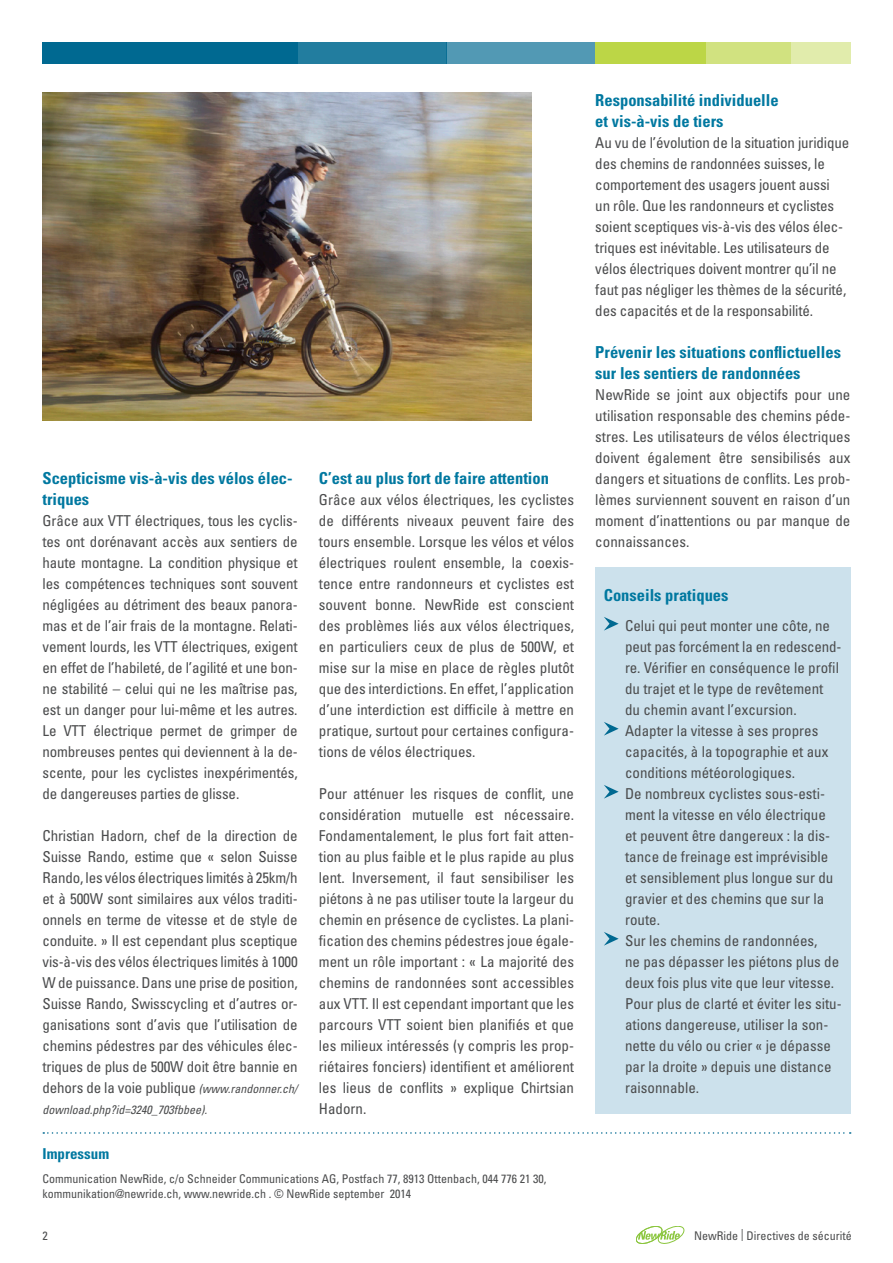
<style>
.page{position:relative;width:893px;height:1263px;background:#fff}
.page>*{position:absolute;margin:0;border:0;box-sizing:border-box;transform-origin:0 0}
.Zwischentitel{font:700 condensed 16.5px/21px "Univers LT Std";color:#0078a0}
.Copy{font:condensed 15px/21px "Univers LT Std";color:#4b4c4d;text-align:justify}
.Copy_Einzug{font:condensed 15px/21px "Univers LT Std";color:#4b4c4d}
.Zwischentitel-2{font:condensed 15px/21px "Univers LT Std";letter-spacing:-.01em;color:#4b4c4d}
.Copy-2{font:700 condensed 15px "Univers LT Std";color:#0078a0}
.Copy-3{font:condensed 12px "Univers LT Std";color:#4b4c4d}
.Copy-4{font:italic condensed 12px "Univers LT Std";color:#4b4c4d}
.s1{font-style:italic;font-size:12px}
</style>
<div class="page">
<svg style="left:636px;top:1226px;width:48px;height:17px"></svg>
<div style="left:595px;top:568px;width:255px;height:546px;background:#cce1ec"></div>
<div style="left:791px;top:43px;width:59px;height:21px;background:#e1ecac"></div>
<div style="left:43px;top:43px;width:255px;height:21px;background:#006991"></div>
<div style="left:298px;top:43px;width:148px;height:21px;background:#227d9f"></div>
<div style="left:446px;top:43px;width:149px;height:21px;background:#5299b4"></div>
<div style="left:595px;top:43px;width:111px;height:21px;background:#bcd646"></div>
<div style="left:706px;top:43px;width:85px;height:21px;background:#d1e280"></div>
<svg style="left:43px;top:1132px;width:808px;height:2px"></svg>
<svg style="left:604px;top:617px;width:15px;height:14px"></svg>
<svg style="left:604px;top:722px;width:15px;height:14px"></svg>
<svg style="left:604px;top:785px;width:15px;height:14px"></svg>
<svg style="left:604px;top:932px;width:15px;height:14px"></svg>
<img style="left:43px;top:92px;width:488px;height:329px">
<p class="Zwischentitel" style="left:43px;top:467px;width:252px">Scepticisme vis-à-vis des vélos élec&shy;triques</p>
<p class="Copy" style="left:43px;top:509px;width:257px">Grâce aux VTT électriques, tous les cyclis&shy;tes ont dorénavant accès aux sentiers de haute montagne. La condition physique et les compétences techniques sont souvent négligées au détriment des beaux panora&shy;mas et de l’air frais de la montagne. Relati&shy;vement lourds, les VTT électriques, exigent en effet de l’habileté, de l’agilité et une bon&shy;ne stabilité – celui qui ne les maîtrise pas, est un danger pour lui-même et les autres.<br>Le VTT électrique permet de grimper de nombreuses pentes qui deviennent à la de&shy;scente, pour les cyclistes inexpérimentés, de dangereuses parties de glisse.</p>
<p class="Copy" style="left:43px;top:824px;width:257px">Christian Hadorn, chef de la direction de Suisse Rando, estime que « selon Suisse Rando, les vélos électriques limités à 25km/h et à 500W sont similaires aux vélos traditi&shy;onnels en terme de vitesse et de style de conduite. » Il est cependant plus sceptique vis-à-vis des vélos électriques limités à 1000<br>W de puissance. Dans une prise de position, Suisse Rando, Swisscycling et d’autres or&shy;ganisations sont d’avis que l’utilisation de chemins pédestres par des véhicules élec&shy;triques de plus de 500W doit être bannie en dehors de la voie publique <span class="s1">(www.randonner.ch/</span></p>
<p class="Copy-4" style="left:43px;top:1102px;width:166px">download.php?id=3240_703fbbee).</p>
<p class="Zwischentitel" style="left:319px;top:467px;width:232px">C’est au plus fort de faire attention</p>
<p class="Copy" style="left:319px;top:488px;width:257px">Grâce aux vélos électriques, les cyclistes de différents niveaux peuvent faire des tours ensemble. Lorsque les vélos et vélos électriques roulent ensemble, la coexis&shy;tence entre randonneurs et cyclistes est souvent bonne. NewRide est conscient des problèmes liés aux vélos électriques, en particuliers ceux de plus de 500W, et mise sur la mise en place de règles plutôt que des interdictions. En effet, l’application d’une interdiction est difficile à mettre en pratique, surtout pour certaines configura&shy;tions de vélos électriques.</p>
<p class="Copy" style="left:319px;top:782px;width:257px">Pour atténuer les risques de conflit, une considération mutuelle est nécessaire.<br>Fondamentalement, le plus fort fait atten&shy;tion au plus faible et le plus rapide au plus lent. Inversement, il faut sensibiliser les piétons à ne pas utiliser toute la largeur du chemin en présence de cyclistes. La plani&shy;fication des chemins pédestres joue égale&shy;ment un rôle important : « La majorité des chemins de randonnées sont accessibles aux VTT. Il est cependant important que les parcours VTT soient bien planifiés et que les milieux intéressés (y compris les prop&shy;riétaires fonciers) identifient et améliorent les lieus de conflits » explique Chirtsian Hadorn.</p>
<p class="Copy-2" style="left:43px;top:1145px;width:68px">Impressum</p>
<p class="Copy-3" style="left:43px;top:1171px;width:505px">Communication NewRide, c/o Schneider Communications AG, Postfach 77, 8913 Ottenbach, 044 776 21 30,</p>
<p class="Copy-3" style="left:43px;top:1186px;width:370px">kommunikation@newride.ch, www.newride.ch . © NewRide september 2014</p>
<p class="Zwischentitel" style="left:595px;top:89px;width:185px">Responsabilité individuelle et vis-à-vis de tiers</p>
<p class="Zwischentitel-2" style="left:595px;top:131px;width:256px">Au vu de l’évolution de la situation juridique des chemins de randonnées suisses, le comportement des usagers jouent aussi<br>un rôle. Que les randonneurs et cyclistes soient sceptiques vis-à-vis des vélos élec&shy;triques est inévitable. Les utilisateurs de vélos électriques doivent montrer qu’il ne faut pas négliger les thèmes de la sécurité, des capacités et de la responsabilité.</p>
<p class="Zwischentitel" style="left:595px;top:341px;width:247px">Prévenir les situations conflictuelles sur les sentiers de randonnées</p>
<p class="Copy" style="left:595px;top:383px;width:257px">NewRide se joint aux objectifs pour une utilisation responsable des chemins péde&shy;stres. Les utilisateurs de vélos électriques doivent également être sensibilisés aux dangers et situations de conflits. Les prob&shy;lèmes surviennent souvent en raison d’un moment d’inattentions ou par manque de connaissances.</p>
<p class="Zwischentitel" style="left:604px;top:584px;width:126px">Conseils pratiques</p>
<p class="Copy_Einzug" style="left:625px;top:614px;width:218px">Celui qui peut monter une côte, ne peut pas forcément la en redescend&shy;re. Vérifier en conséquence le profil du trajet et le type de revêtement du chemin avant l’excursion.</p>
<p class="Copy_Einzug" style="left:625px;top:719px;width:205px">Adapter la vitesse à ses propres capacités, à la topographie et aux conditions météorologiques.</p>
<p class="Copy_Einzug" style="left:625px;top:782px;width:210px">De nombreux cyclistes sous-esti&shy;ment la vitesse en vélo électrique et peuvent être dangereux : la dis&shy;tance de freinage est imprévisible et sensiblement plus longue sur du gravier et des chemins que sur la route.</p>
<p class="Copy_Einzug" style="left:625px;top:929px;width:218px">Sur les chemins de randonnées,<br>ne pas dépasser les piétons plus de deux fois plus vite que leur vitesse.<br>Pour plus de clarté et éviter les situ&shy;ations dangereuse, utiliser la son&shy;nette du vélo ou crier « je dépasse par la droite » depuis une distance raisonnable.</p>
<p class="Copy-3" style="left:43px;top:1228px;width:7px">2</p>
<p class="Copy-3" style="left:694px;top:1228px;width:159px">NewRide | Directives de sécurité</p>
</div>
